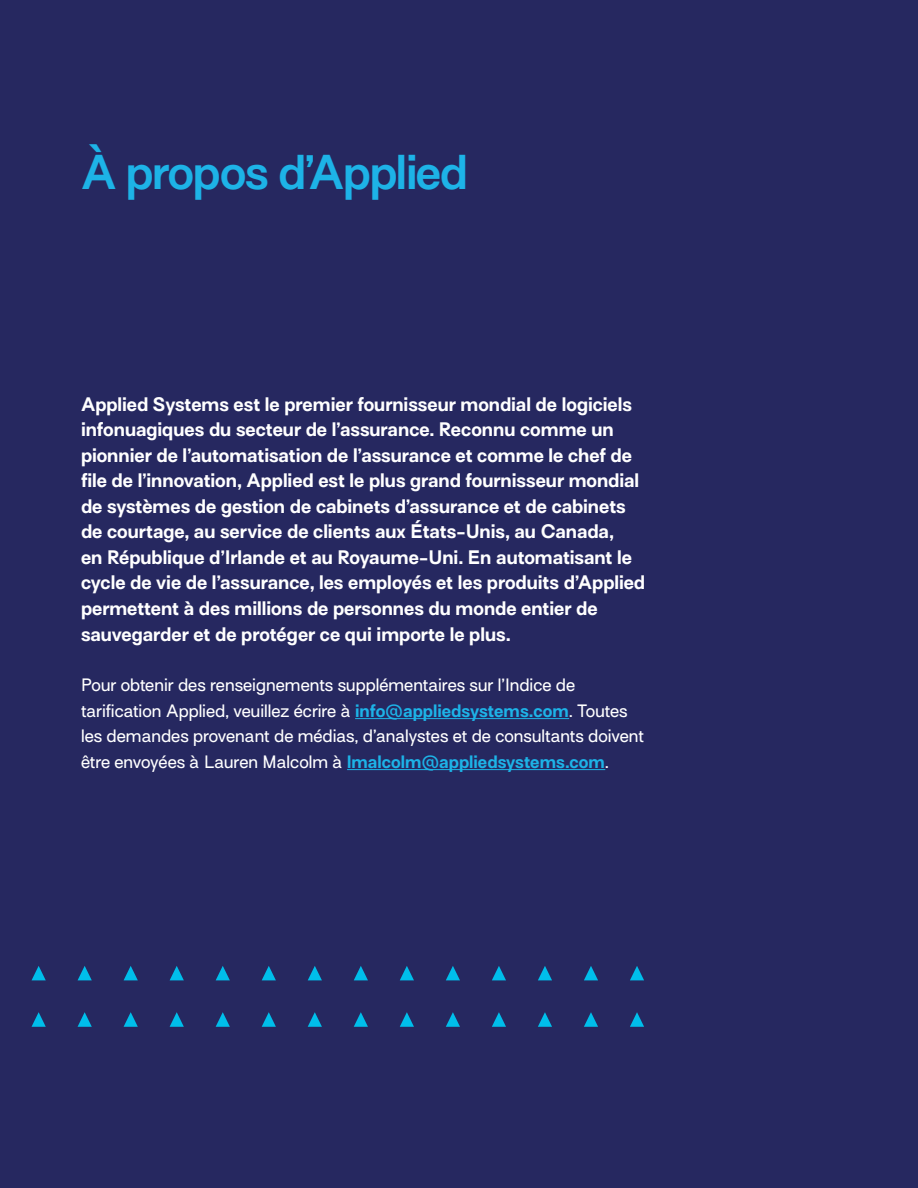
<style>
.page{position:relative;width:918px;height:1188px;background:#262860}
.page>*{position:absolute;margin:0;border:0;box-sizing:border-box;transform-origin:0 0}
.t1{font:600 45px "Surt";letter-spacing:-.025em;color:#1db3e7}
.t2{font:700 18px/25.5px "Surt";letter-spacing:-.005em;color:#fff}
.t3{font:16.5px/25.5px "Surt";color:#fff}
.s1{font-weight:700;color:#1db3e7}
</style>
<div class="page">
<hr style="left:355px;top:718px;width:214px;height:1px;background:#1db3e7">
<hr style="left:347px;top:769px;width:258px;height:1px;background:#1db3e7">
<svg style="left:630px;top:966px;width:14px;height:14px"></svg>
<svg style="left:630px;top:1012px;width:14px;height:15px"></svg>
<svg style="left:584px;top:966px;width:14px;height:14px"></svg>
<svg style="left:584px;top:1012px;width:14px;height:15px"></svg>
<svg style="left:538px;top:966px;width:14px;height:14px"></svg>
<svg style="left:538px;top:1012px;width:14px;height:15px"></svg>
<svg style="left:492px;top:966px;width:14px;height:14px"></svg>
<svg style="left:492px;top:1012px;width:14px;height:15px"></svg>
<svg style="left:446px;top:966px;width:14px;height:14px"></svg>
<svg style="left:446px;top:1012px;width:14px;height:15px"></svg>
<svg style="left:400px;top:966px;width:14px;height:14px"></svg>
<svg style="left:400px;top:1012px;width:14px;height:15px"></svg>
<svg style="left:354px;top:966px;width:14px;height:14px"></svg>
<svg style="left:354px;top:1012px;width:14px;height:15px"></svg>
<svg style="left:308px;top:966px;width:14px;height:14px"></svg>
<svg style="left:308px;top:1012px;width:14px;height:15px"></svg>
<svg style="left:262px;top:966px;width:14px;height:14px"></svg>
<svg style="left:262px;top:1012px;width:14px;height:15px"></svg>
<svg style="left:216px;top:966px;width:14px;height:14px"></svg>
<svg style="left:216px;top:1012px;width:14px;height:15px"></svg>
<svg style="left:170px;top:966px;width:14px;height:14px"></svg>
<svg style="left:170px;top:1012px;width:14px;height:15px"></svg>
<svg style="left:124px;top:966px;width:14px;height:14px"></svg>
<svg style="left:124px;top:1012px;width:14px;height:15px"></svg>
<svg style="left:78px;top:966px;width:14px;height:14px"></svg>
<svg style="left:78px;top:1012px;width:14px;height:15px"></svg>
<svg style="left:32px;top:966px;width:14px;height:14px"></svg>
<svg style="left:32px;top:1012px;width:14px;height:15px"></svg>
<h1 class="t1" style="left:81px;top:143px;width:388px">À propos d’Applied</h1>
<p class="t2" style="left:81px;top:394px;width:566px">Applied Systems est le premier fournisseur mondial de logiciels infonuagiques du secteur de l’assurance. Reconnu comme un pionnier de l’automatisation de l’assurance et comme le chef de file de l’innovation, Applied est le plus grand fournisseur mondial de systèmes de gestion de cabinets d’assurance et de cabinets de courtage, au service de clients aux États-Unis, au Canada,<br>en République d’Irlande et au Royaume-Uni. En automatisant le cycle de vie de l’assurance, les employés et les produits d’Applied permettent à des millions de personnes du monde entier de sauvegarder et de protéger ce qui importe le plus.</p>
<p class="t3" style="left:81px;top:674px;width:565px">Pour obtenir des renseignements supplémentaires sur l’Indice de tarification Applied, veuillez écrire à <span class="s1">info@appliedsystems.com</span>. Toutes les demandes provenant de médias, d’analystes et de consultants doivent être envoyées à Lauren Malcolm à <span class="s1">lmalcolm@appliedsystems.com</span>.</p>
</div>
